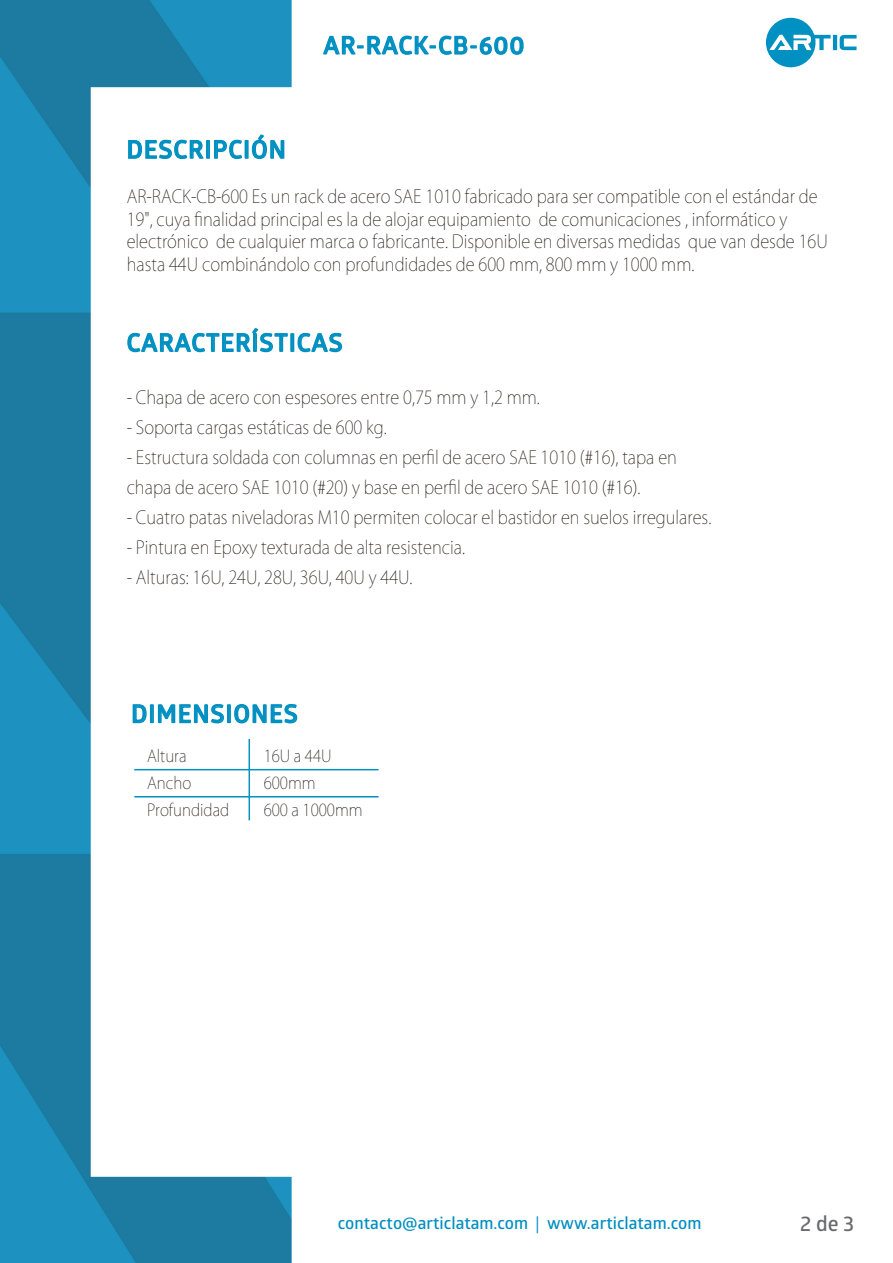
<style>
.page{position:relative;width:893px;height:1263px;background:#fff}
.page>*{position:absolute;margin:0;border:0;box-sizing:border-box;transform-origin:0 0}
.t1{font:24.15px "Glober Bold Free";letter-spacing:.05em;color:#0090c1}
.t2{font:24px "Glober Bold Free";letter-spacing:.05em;color:#0090c1}
.t3{font:21px "Glober Bold Free";color:#696a6d}
.t4{font:200 18px/22.5px "Koz Go Pr 6 N";color:#211915;scale:.92 1}
.t5{font:16.95px "Glober Bold Free";color:#008fc0}
.t6{font:200 16.5px "Koz Go Pr 6 N";color:#211915;scale:.92 1}
.s1{font-family:"Myriad Pro"}
</style>
<div class="page">
<img style="left:0;top:0;width:857px;height:1263px">
<svg style="left:322px;top:35px;width:202px;height:27px"></svg>
<svg style="left:127px;top:134px;width:158px;height:30px"></svg>
<hr style="left:833px;top:35px;width:4px;height:15px;background:#0090c1">
<svg style="left:839px;top:35px;width:17px;height:15px"></svg>
<svg style="left:766px;top:18px;width:64px;height:49px"></svg>
<svg style="left:127px;top:327px;width:216px;height:33px"></svg>
<svg style="left:132px;top:703px;width:166px;height:21px"></svg>
<hr style="left:134px;top:769px;width:244px;height:1px;background:#0090c1">
<hr style="left:134px;top:796px;width:244px;height:1px;background:#0090c1">
<hr style="left:248px;top:739px;width:2px;height:81px;background:#0090c1">
<h2 class="t2" style="left:323px;top:29px;width:202px">AR-RACK-CB-600</h2>
<h1 class="t1" style="left:127px;top:133px;width:161px">DESCRIPCIÓN</h1>
<p class="t4" style="left:127px;top:186px;width:763px">AR-RACK-CB-600 Es un rack de acero SAE 1010 fabricado para ser compatible con el estándar de 19", cuya finalidad principal es la de alojar equipamiento de comunicaciones , informático y electrónico de cualquier marca o fabricante. Disponible en diversas medidas que van desde 16U hasta 44U combinándolo con profundidades de 600 mm, 800 mm y 1000 mm.</p>
<h1 class="t1" style="left:127px;top:326px;width:217px">CARACTERÍSTICAS</h1>
<p class="t4" style="left:127px;top:386px;width:450px">- Chapa de acero con espesores entre 0,75 mm y 1,2 mm.</p>
<p class="t4" style="left:127px;top:416px;width:284px">- Soporta cargas estáticas de 600 kg.</p>
<p class="t4" style="left:127px;top:443px;width:600px;line-height:30px">- Estructura soldada con columnas en perfil de acero SAE 1010 (#16), tapa en chapa de acero SAE 1010 (#20) y base en perfil de acero SAE 1010 (#16).</p>
<p class="t4" style="left:127px;top:506px;width:637px">- Cuatro patas niveladoras M10 permiten colocar el bastidor en suelos irregulares.</p>
<p class="t4" style="left:127px;top:536px;width:369px">- Pintura en Epoxy texturada de alta resistencia.</p>
<p class="t4" style="left:127px;top:566px;width:312px">- Alturas: 16U, 24U, 28U, 36U, 40U y 44U.</p>
<h1 class="t1" style="left:131px;top:697px;width:168px">DIMENSIONES</h1>
<p class="t6" style="left:147px;top:746px;width:44px">Altura</p>
<p class="t6" style="left:264px;top:746px;width:75px">16U a 44U</p>
<p class="t6" style="left:147px;top:773px;width:50px">Ancho</p>
<p class="t6" style="left:264px;top:773px;width:58px">600mm</p>
<p class="t6" style="left:147px;top:800px;width:91px">Profundidad</p>
<p class="t6" style="left:264px;top:800px;width:109px">600 a 1000mm</p>
<p class="t5" style="left:338px;top:1211px;width:365px">contacto@articlatam.com <span class="s1">|</span> www.articlatam.com</p>
<p class="t3" style="left:800px;top:1208px;width:56px">2 de 3</p>
</div>
